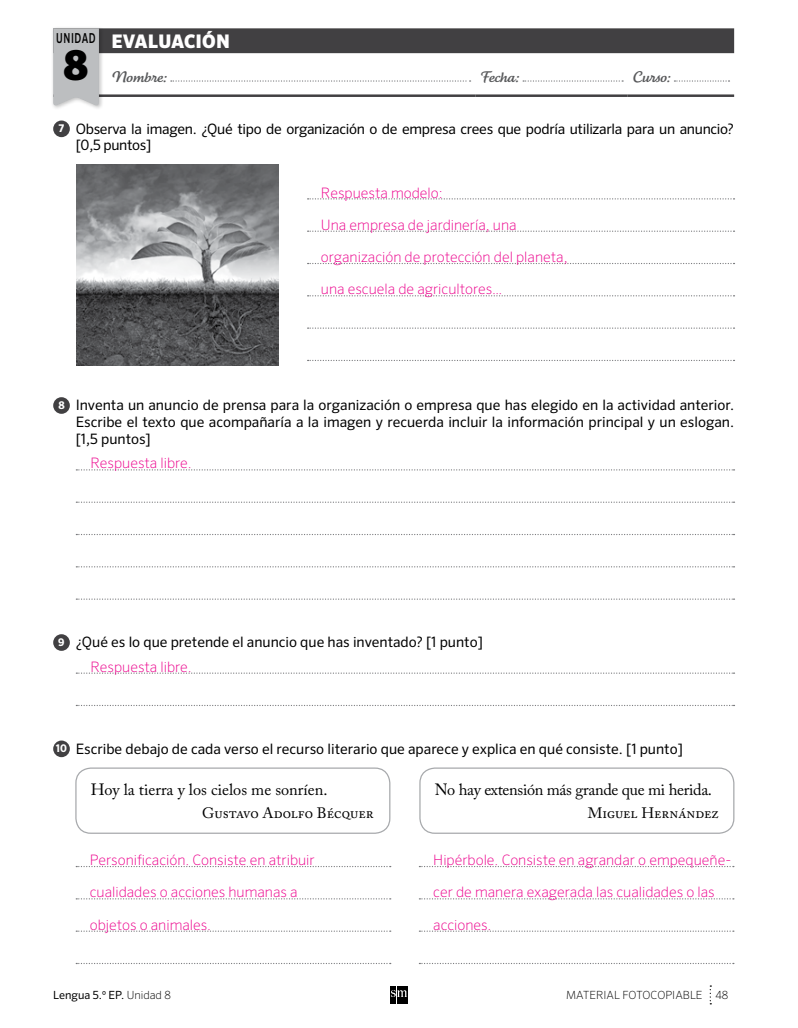
<style>
.page{position:relative;width:798px;height:1028px;background:#fff}
.page>*{position:absolute;margin:0;border:0;box-sizing:border-box;transform-origin:0 0}
.t1{font:900 41.25px "Sero Pro";color:#000}
.t2{font:900 18.75px "Sero Pro";letter-spacing:.01em;color:#fff}
.t3{font:16.25px "Adobe Caslon Pro";letter-spacing:-.015em;color:#000}
.t4{font:15px "Adobe Caslon Pro";color:#000}
.t5{font:15px "Tartine Script Pro";color:#58595b}
.t6{font:14.38px/16.9px "Sero Pro";color:#000;text-align:justify}
.t7{font:200 14.38px "Sero Pro";color:#ec008c}
.t8{font:14.38px/16.9px "Sero Pro";letter-spacing:-.02em;color:#000}
.t9{font:500 13.75px "Sero Pro";letter-spacing:.06em;color:#000;scale:.7 1}
.t10{font:200 11.25px "Sero Pro";color:#000}
.t11{font:11.25px "Sero Pro";color:#000}
.s1{font-weight:700;font-size:10.62px;color:#fff}
.s2{font-weight:200}
</style>
<div class="page">
<div style="left:396px;top:986px;width:11px;height:17px;background:#000"></div>
<div style="left:390px;top:986px;width:6px;height:17px;background:#000"></div>
<svg style="left:391px;top:990px;width:16px;height:7px"></svg>
<svg style="left:709px;top:985px;width:2px;height:19px"></svg>
<div style="left:50px;top:26px;width:54px;height:84px;background:#fafafa"></div>
<svg style="left:53px;top:28px;width:680px;height:78px"></svg>
<div style="left:53px;top:120px;width:17px;height:17px;background:#414042;border-radius:50%"></div>
<svg style="left:76px;top:469px;width:658px;height:1px"></svg>
<svg style="left:76px;top:501px;width:658px;height:2px"></svg>
<svg style="left:76px;top:534px;width:658px;height:1px"></svg>
<svg style="left:76px;top:566px;width:658px;height:1px"></svg>
<svg style="left:76px;top:598px;width:658px;height:2px"></svg>
<svg style="left:76px;top:672px;width:658px;height:1px"></svg>
<svg style="left:76px;top:705px;width:658px;height:1px"></svg>
<div style="left:53px;top:397px;width:17px;height:17px;background:#414042;border-radius:50%"></div>
<div style="left:53px;top:634px;width:17px;height:17px;background:#414042;border-radius:50%"></div>
<div style="left:53px;top:740px;width:17px;height:17px;background:#414042;border-radius:50%"></div>
<svg style="left:307px;top:198px;width:427px;height:1px"></svg>
<svg style="left:307px;top:230px;width:427px;height:2px"></svg>
<svg style="left:307px;top:263px;width:427px;height:1px"></svg>
<svg style="left:307px;top:295px;width:427px;height:1px"></svg>
<svg style="left:307px;top:327px;width:427px;height:2px"></svg>
<svg style="left:307px;top:360px;width:427px;height:1px"></svg>
<svg style="left:76px;top:866px;width:314px;height:1px"></svg>
<svg style="left:76px;top:898px;width:314px;height:1px"></svg>
<svg style="left:76px;top:930px;width:314px;height:1px"></svg>
<svg style="left:76px;top:962px;width:314px;height:2px"></svg>
<svg style="left:419px;top:866px;width:314px;height:1px"></svg>
<svg style="left:419px;top:898px;width:314px;height:1px"></svg>
<svg style="left:419px;top:930px;width:314px;height:1px"></svg>
<svg style="left:419px;top:962px;width:314px;height:2px"></svg>
<img style="left:76px;top:165px;width:202px;height:200px">
<div style="left:75px;top:767px;width:315px;height:67px;border:1px solid #a7a9ac;border-radius:15px"></div>
<div style="left:419px;top:767px;width:315px;height:67px;border:1px solid #a7a9ac;border-radius:15px"></div>
<p class="t9" style="left:56px;top:29px;width:58px">UNIDAD</p>
<h1 class="t1" style="left:63px;top:40px;width:26px">8</h1>
<h2 class="t2" style="left:111px;top:30px;width:120px">EVALUACIÓN</h2>
<p class="t5" style="left:111px;top:68px;width:57px">Nombre:</p>
<p class="t5" style="left:480px;top:68px;width:40px">Fecha:</p>
<p class="t5" style="left:632px;top:68px;width:39px">Curso:</p>
<p class="t8" style="left:76px;top:120px;width:659px;text-indent:-17px"><span class="s1">7</span> Observa la imagen. ¿Qué tipo de organización o de empresa crees que podría utilizarla para un anuncio? [0,5 puntos]</p>
<p class="t7" style="left:321px;top:185px;width:123px">Respuesta modelo:</p>
<p class="t7" style="left:321px;top:217px;width:197px">Una empresa de jardinería, una</p>
<p class="t7" style="left:321px;top:249px;width:248px">organización de protección del planeta,</p>
<p class="t7" style="left:321px;top:281px;width:183px">una escuela de agricultores…</p>
<p class="t6" style="left:76px;top:396px;width:659px;text-indent:-17px"><span class="s1">8</span> Inventa un anuncio de prensa para la organización o empresa que has elegido en la actividad anterior.<br>Escribe el texto que acompañaría a la imagen y recuerda incluir la información principal y un eslogan. [1,5 puntos]</p>
<p class="t7" style="left:90px;top:455px;width:103px">Respuesta libre.</p>
<p class="t6" style="left:58px;top:633px;width:426px"><span class="s1">9</span> ¿Qué es lo que pretende el anuncio que has inventado? [1 punto]</p>
<p class="t7" style="left:90px;top:658px;width:103px">Respuesta libre.</p>
<p class="t6" style="left:56px;top:740px;width:628px"><span class="s1">10</span> Escribe debajo de cada verso el recurso literario que aparece y explica en qué consiste. [1 punto]</p>
<p class="t3" style="left:91px;top:779px;width:238px">Hoy la tierra y los cielos me sonríen.</p>
<p class="t4" style="left:202px;top:804px;width:173px">Gustavo Adolfo Bécquer</p>
<p class="t3" style="left:434px;top:779px;width:279px">No hay extensión más grande que mi herida.</p>
<p class="t4" style="left:587px;top:804px;width:132px">Miguel Hernández</p>
<p class="t7" style="left:90px;top:851px;width:226px">Personificación. Consiste en atribuir</p>
<p class="t7" style="left:90px;top:883px;width:209px">cualidades o acciones humanas a</p>
<p class="t7" style="left:90px;top:916px;width:123px">objetos o animales.</p>
<p class="t7" style="left:433px;top:851px;width:299px">Hipérbole. Consiste en agrandar o empequeñe-</p>
<p class="t7" style="left:433px;top:883px;width:283px">cer de manera exagerada las cualidades o las</p>
<p class="t7" style="left:433px;top:916px;width:60px">acciones.</p>
<p class="t11" style="left:53px;top:988px;width:119px">Lengua 5.º EP. <span class="s2">Unidad 8</span></p>
<p class="t10" style="left:566px;top:988px;width:164px">MATERIAL FOTOCOPIABLE 48</p>
</div>
